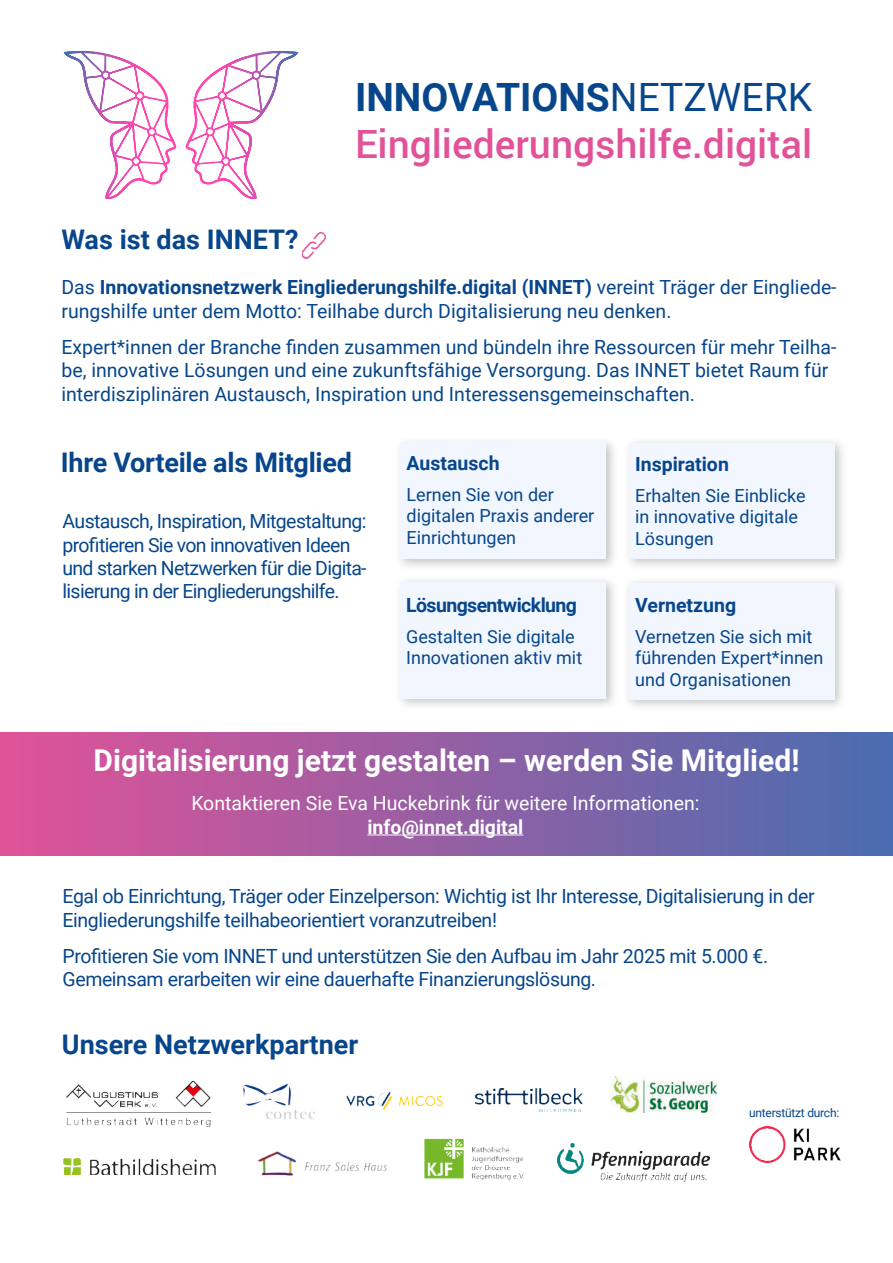
<style>
.page{position:relative;width:893px;height:1263px;background:#fff}
.page>*{position:absolute;margin:0;border:0;box-sizing:border-box;transform-origin:0 0}
.t1{font:500 39px/46.8px "Roboto";color:#e15298}
.t2{font:700 30px "Roboto";color:#fff}
.t3{font:700 27px "Roboto";color:#07468b}
.t4{font:19.5px/23.4px "Roboto";letter-spacing:-.02em;color:#07468b}
.t5{font:19.5px/23.4px "Roboto";color:#07468b}
.t6{font:19.5px "Roboto";color:#fff}
.t7{font:700 19.5px "Roboto";color:#07468b}
.t8{font:700 19.5px "Roboto";letter-spacing:-.03em;color:#07468b}
.t9{font:700 19.5px "Roboto";color:#fff}
.t10{font:18px/21.6px "Roboto";color:#07468b}
.t11{font:12px "Roboto";letter-spacing:-.02em;color:#07468b}
.s1{font-weight:700;color:#07468b}
.s2{font-weight:400;color:#07468b}
.s3{font-weight:700}
</style>
<div class="page">
<svg style="left:64px;top:51px;width:112px;height:148px"></svg>
<svg style="left:185px;top:51px;width:113px;height:148px"></svg>
<img style="left:243px;top:1083px;width:71px;height:36px">
<img style="left:257px;top:1151px;width:130px;height:25px">
<img style="left:67px;top:1081px;width:143px;height:45px">
<img style="left:63px;top:1159px;width:152px;height:16px">
<img style="left:749px;top:1126px;width:92px;height:36px">
<img style="left:424px;top:1138px;width:100px;height:43px">
<img style="left:558px;top:1144px;width:152px;height:37px">
<img style="left:611px;top:1077px;width:106px;height:35px">
<img style="left:475px;top:1088px;width:107px;height:24px">
<img style="left:346px;top:1091px;width:98px;height:20px">
<div style="left:394px;top:436px;width:225px;height:135px;background:#231f20;opacity:.26"></div>
<div style="left:400px;top:442px;width:206px;height:117px;background:#f2f6ff"></div>
<div style="left:623px;top:437px;width:224px;height:134px;background:#231f20;opacity:.26"></div>
<div style="left:629px;top:443px;width:206px;height:116px;background:#f2f6ff"></div>
<div style="left:394px;top:575px;width:225px;height:136px;background:#231f20;opacity:.26"></div>
<div style="left:400px;top:582px;width:206px;height:117px;background:#f2f6ff"></div>
<div style="left:623px;top:576px;width:224px;height:136px;background:#231f20;opacity:.26"></div>
<div style="left:629px;top:583px;width:206px;height:117px;background:#f2f6ff"></div>
<div style="left:0;top:732px;width:893px;height:124px;background:linear-gradient(to right,#e15298,#496cb0)"></div>
<hr style="left:367px;top:834px;width:156px;height:1px;background:#fff">
<img style="left:302px;top:233px;width:23px;height:25px">
<h3 class="t3" style="left:61px;top:227px;width:239px">Was ist das INNET?</h3>
<h1 class="t1" style="left:355px;top:77px;width:459px"><span class="s1">INNOVATIONS</span><span class="s2">NETZWERK<br></span>Eingliederungshilfe.digital</h1>
<p class="t5" style="left:61px;top:277px;width:777px">Das <span class="s3">Innovationsnetzwerk Eingliederungshilfe.digital (INNET)</span> vereint Träger der Eingliede&shy;rungshilfe unter dem Motto: Teilhabe durch Digitalisierung neu denken.</p>
<p class="t5" style="left:61px;top:334px;width:776px">Expert*innen der Branche 昀椀nden zusammen und bündeln ihre Ressourcen für mehr Teilha&shy;be, innovative Lösungen und eine zukunftsfähige Versorgung. Das INNET bietet Raum für interdisziplinären Austausch, Inspiration und Interessensgemeinschaften.</p>
<h3 class="t3" style="left:61px;top:451px;width:293px">Ihre Vorteile als Mitglied</h3>
<p class="t4" style="left:63px;top:509px;width:306px">Austausch, Inspiration, Mitgestaltung: pro昀椀tieren Sie von innovativen Ideen und starken Netzwerken für die Digita&shy;lisierung in der Eingliederungshilfe.</p>
<p class="t7" style="left:407px;top:455px;width:95px">Austausch</p>
<p class="t10" style="left:407px;top:483px;width:189px">Lernen Sie von der digitalen Praxis anderer<br>Einrichtungen</p>
<p class="t8" style="left:406px;top:597px;width:172px">Lösungsentwicklung</p>
<p class="t10" style="left:406px;top:625px;width:178px">Gestalten Sie digitale<br>Innovationen aktiv mit</p>
<p class="t7" style="left:635px;top:456px;width:95px">Inspiration</p>
<p class="t10" style="left:635px;top:484px;width:172px">Erhalten Sie Einblicke in innovative digitale<br>Lösungen</p>
<p class="t7" style="left:635px;top:597px;width:102px">Vernetzung</p>
<p class="t10" style="left:635px;top:625px;width:190px">Vernetzen Sie sich mit führenden Expert*innen und Organisationen</p>
<h2 class="t2" style="left:94px;top:747px;width:707px">Digitalisierung jetzt gestalten – werden Sie Mitglied!</h2>
<p class="t6" style="left:191px;top:789px;width:510px">Kontaktieren Sie Eva Huckebrink für weitere Informationen:</p>
<p class="t9" style="left:367px;top:818px;width:158px">info@innet.digital</p>
<p class="t4" style="left:63px;top:884px;width:754px">Egal ob Einrichtung, Träger oder Einzelperson: Wichtig ist Ihr Interesse, Digitalisierung in der<br>Eingliederungshilfe teilhabeorientiert voranzutreiben!</p>
<p class="t4" style="left:63px;top:943px;width:707px">Pro昀椀tieren Sie vom INNET und unterstützen Sie den Aufbau im Jahr 2025 mit 5.000 €.<br>Gemeinsam erarbeiten wir eine dauerhafte Finanzierungslösung.</p>
<h3 class="t3" style="left:62px;top:1033px;width:298px">Unsere Netzwerkpartner</h3>
<p class="t11" style="left:749px;top:1105px;width:92px">unterstützt durch:</p>
</div>
